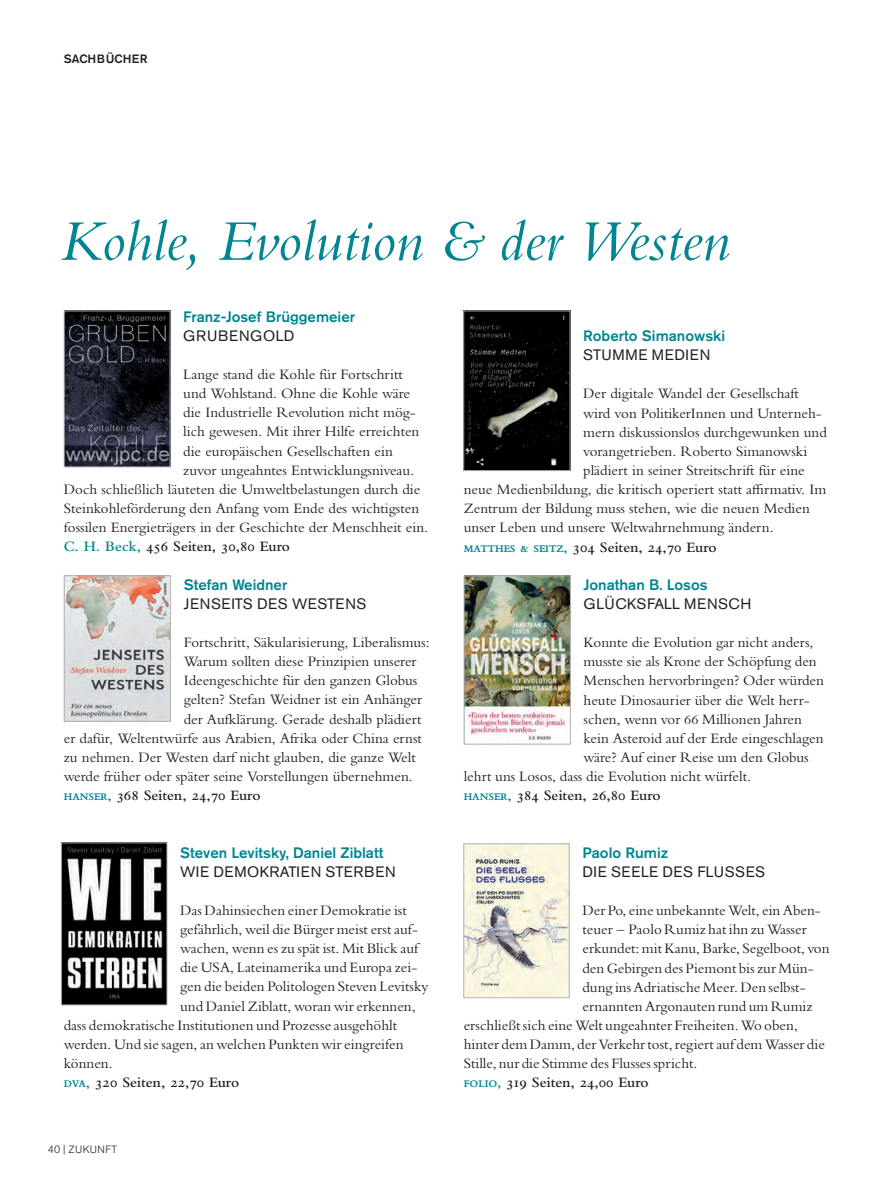
<style>
.page{position:relative;width:893px;height:1191px;background:#fff}
.page>*{position:absolute;margin:0;border:0;box-sizing:border-box;transform-origin:0 0}
.t1{font:italic 60px "Bembo MT Pro";letter-spacing:-.005em;color:#008591}
.t2{font:15px "Bembo MT Pro";color:#231f20}
.t3{font:600 15px "Bembo MT Pro";color:#231f20}
.t4{font:500 15px "Akzidenz Grotesk Pro";color:#008591}
.t5{font:15px "Akzidenz Grotesk Pro";letter-spacing:.03em;color:#231f20}
.t6{font:15px "Akzidenz Grotesk Pro";letter-spacing:.05em;color:#231f20}
.t7{font:500 12px "Akzidenz Grotesk Pro";color:#231f20}
.t8{font:300 10.5px "Akzidenz Grotesk Pro";color:#231f20}
.s1{color:#008591}
</style>
<div class="page">
<img style="left:66px;top:313px;width:102px;height:152px">
<div style="left:64px;top:311px;width:106px;height:156px;border:1px solid #b2b3b7"></div>
<img style="left:465px;top:577px;width:104px;height:164px">
<div style="left:463px;top:575px;width:108px;height:170px;border:1px solid #b2b3b7"></div>
<img style="left:465px;top:313px;width:103px;height:156px">
<div style="left:463px;top:311px;width:107px;height:160px;border:1px solid #b2b3b7"></div>
<img style="left:66px;top:577px;width:103px;height:143px">
<div style="left:64px;top:575px;width:107px;height:147px;border:1px solid #b2b3b7"></div>
<img style="left:465px;top:845px;width:102px;height:151px">
<div style="left:463px;top:843px;width:106px;height:155px;border:1px solid #b2b3b7"></div>
<img style="left:63px;top:845px;width:102px;height:158px">
<div style="left:61px;top:843px;width:106px;height:162px;border:1px solid #b2b3b7"></div>
<p class="t7" style="left:64px;top:55px;width:85px">SACHBÜCHER</p>
<h1 class="t1" style="left:59px;top:220px;width:672px">Kohle, Evolution &amp; der Westen</h1>
<p class="t4" style="left:183px;top:311px;width:173px">Franz-Josef Brüggemeier</p>
<p class="t6" style="left:183px;top:330px;width:113px">GRUBENGOLD</p>
<p class="t2" style="left:183px;top:369px;width:221px">Lange stand die Kohle für Fortschritt</p>
<p class="t2" style="left:183px;top:388px;width:228px">und Wohlstand. Ohne die Kohle wäre</p>
<p class="t2" style="left:183px;top:407px;width:234px">die Industrielle Revolution nicht mög-</p>
<p class="t2" style="left:183px;top:427px;width:238px">lich gewesen. Mit ihrer Hilfe erreichten</p>
<p class="t2" style="left:183px;top:446px;width:211px">die europäischen Gesellschaften ein</p>
<p class="t2" style="left:183px;top:465px;width:232px">zuvor ungeahntes Entwicklungsniveau.</p>
<p class="t2" style="left:64px;top:484px;width:358px">Doch schließlich läuteten die Umweltbelastungen durch die</p>
<p class="t2" style="left:64px;top:503px;width:357px">Steinkohleförderung den Anfang vom Ende des wichtigsten</p>
<p class="t2" style="left:64px;top:522px;width:366px">fossilen Energieträgers in der Geschichte der Menschheit ein.</p>
<p class="t3" style="left:64px;top:537px;width:228px"><span class="s1">C. H. Beck,</span> 456 Seiten, 30,80 Euro</p>
<p class="t4" style="left:184px;top:579px;width:105px">Stefan Weidner</p>
<p class="t5" style="left:184px;top:598px;width:184px">JENSEITS DES WESTENS</p>
<p class="t2" style="left:184px;top:637px;width:247px">Fortschritt, Säkularisierung, Liberalismus:</p>
<p class="t2" style="left:184px;top:656px;width:234px">Warum sollten diese Prinzipien unserer</p>
<p class="t2" style="left:184px;top:675px;width:235px">Ideengeschichte für den ganzen Globus</p>
<p class="t2" style="left:184px;top:695px;width:240px">gelten? Stefan Weidner ist ein Anhänger</p>
<p class="t2" style="left:184px;top:714px;width:239px">der Aufklärung. Gerade deshalb plädiert</p>
<p class="t2" style="left:64px;top:733px;width:359px">er dafür, Weltentwürfe aus Arabien, Afrika oder China ernst</p>
<p class="t2" style="left:64px;top:752px;width:353px">zu nehmen. Der Westen darf nicht glauben, die ganze Welt</p>
<p class="t2" style="left:64px;top:771px;width:350px">werde früher oder später seine Vorstellungen übernehmen.</p>
<p class="t3" style="left:64px;top:786px;width:198px"><span class="s1">hanser,</span> 368 Seiten, 24,70 Euro</p>
<p class="t4" style="left:180px;top:847px;width:205px">Steven Levitsky, Daniel Ziblatt</p>
<p class="t5" style="left:180px;top:866px;width:217px">WIE DEMOKRATIEN STERBEN</p>
<p class="t2" style="left:180px;top:905px;width:228px">Das Dahinsiechen einer Demokratie ist</p>
<p class="t2" style="left:180px;top:924px;width:239px">gefährlich, weil die Bürger meist erst auf-</p>
<p class="t2" style="left:180px;top:943px;width:241px">wachen, wenn es zu spät ist. Mit Blick auf</p>
<p class="t2" style="left:180px;top:963px;width:239px">die USA, Lateinamerika und Europa zei-</p>
<p class="t2" style="left:180px;top:982px;width:250px">gen die beiden Politologen Steven Levitsky</p>
<p class="t2" style="left:180px;top:1001px;width:237px">und Daniel Ziblatt, woran wir erkennen,</p>
<p class="t2" style="left:64px;top:1020px;width:335px">dass demokratische Institutionen und Prozesse ausgehöhlt</p>
<p class="t2" style="left:64px;top:1039px;width:341px">werden. Und sie sagen, an welchen Punkten wir eingreifen</p>
<p class="t2" style="left:64px;top:1058px;width:50px">können.</p>
<p class="t3" style="left:64px;top:1073px;width:177px"><span class="s1">dva,</span> 320 Seiten, 22,70 Euro</p>
<p class="t8" style="left:48px;top:1145px;width:71px">40 | ZUKUNFT</p>
<p class="t4" style="left:583px;top:330px;width:143px">Roberto Simanowski</p>
<p class="t6" style="left:583px;top:349px;width:128px">STUMME MEDIEN</p>
<p class="t2" style="left:583px;top:389px;width:217px">Der digitale Wandel der Gesellschaft</p>
<p class="t2" style="left:583px;top:408px;width:240px">wird von PolitikerInnen und Unterneh-</p>
<p class="t2" style="left:583px;top:427px;width:245px">mern diskussionslos durchgewunken und</p>
<p class="t2" style="left:583px;top:446px;width:226px">vorangetrieben. Roberto Simanowski</p>
<p class="t2" style="left:583px;top:465px;width:223px">plädiert in seiner Streitschrift für eine</p>
<p class="t2" style="left:463px;top:484px;width:362px">neue Medienbildung, die kritisch operiert statt affirmativ. Im</p>
<p class="t2" style="left:463px;top:503px;width:347px">Zentrum der Bildung muss stehen, wie die neuen Medien</p>
<p class="t2" style="left:463px;top:523px;width:311px">unser Leben und unsere Weltwahrnehmung ändern.</p>
<p class="t3" style="left:463px;top:538px;width:254px"><span class="s1">matthes &amp; seitz,</span> 304 Seiten, 24,70 Euro</p>
<p class="t4" style="left:583px;top:579px;width:125px">Jonathan B. Losos</p>
<p class="t5" style="left:583px;top:598px;width:169px">GLÜCKSFALL MENSCH</p>
<p class="t2" style="left:583px;top:637px;width:231px">Konnte die Evolution gar nicht anders,</p>
<p class="t2" style="left:583px;top:656px;width:235px">musste sie als Krone der Schöpfung den</p>
<p class="t2" style="left:583px;top:676px;width:242px">Menschen hervorbringen? Oder würden</p>
<p class="t2" style="left:583px;top:695px;width:227px">heute Dinosaurier über die Welt herr-</p>
<p class="t2" style="left:583px;top:714px;width:220px">schen, wenn vor 66 Millionen Jahren</p>
<p class="t2" style="left:583px;top:733px;width:241px">kein Asteroid auf der Erde eingeschlagen</p>
<p class="t2" style="left:583px;top:752px;width:227px">wäre? Auf einer Reise um den Globus</p>
<p class="t2" style="left:463px;top:771px;width:289px">lehrt uns Losos, dass die Evolution nicht würfelt.</p>
<p class="t3" style="left:463px;top:786px;width:198px"><span class="s1">hanser,</span> 384 Seiten, 26,80 Euro</p>
<p class="t4" style="left:582px;top:847px;width:87px">Paolo Rumiz</p>
<p class="t5" style="left:582px;top:866px;width:184px">DIE SEELE DES FLUSSES</p>
<p class="t2" style="left:582px;top:905px;width:240px">Der Po, eine unbekannte Welt, ein Aben-</p>
<p class="t2" style="left:582px;top:924px;width:226px">teuer – Paolo Rumiz hat ihn zu Wasser</p>
<p class="t2" style="left:582px;top:944px;width:248px">erkundet: mit Kanu, Barke, Segelboot, von</p>
<p class="t2" style="left:582px;top:963px;width:233px">den Gebirgen des Piemont bis zur Mün-</p>
<p class="t2" style="left:582px;top:982px;width:225px">dung ins Adriatische Meer. Den selbst-</p>
<p class="t2" style="left:582px;top:1001px;width:232px">ernannten Argonauten rund um Rumiz</p>
<p class="t2" style="left:463px;top:1020px;width:336px">erschließt sich eine Welt ungeahnter Freiheiten. Wo oben,</p>
<p class="t2" style="left:463px;top:1039px;width:363px">hinter dem Damm, der Verkehr tost, regiert auf dem Wasser die</p>
<p class="t2" style="left:463px;top:1058px;width:235px">Stille, nur die Stimme des Flusses spricht.</p>
<p class="t3" style="left:463px;top:1073px;width:186px"><span class="s1">folio,</span> 319 Seiten, 24,00 Euro</p>
</div>
